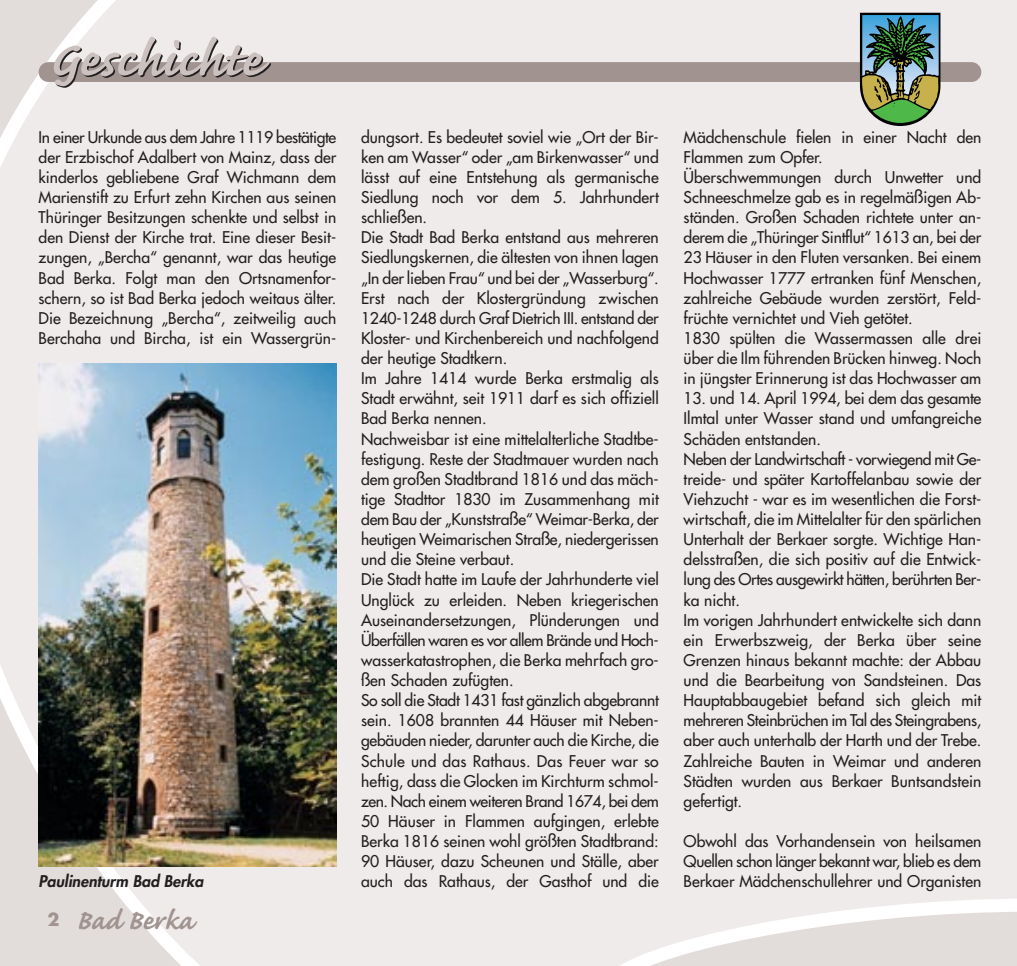
<style>
.page{position:relative;width:1017px;height:966px;background:#efebea}
.page>*{position:absolute;margin:0;border:0;box-sizing:border-box;transform-origin:0 0}
.t1{font:700 63px "Caflisch Script";color:#231f20}
.t2{font:700 35px "Caflisch Script";letter-spacing:.005em;color:#a19490}
.t3{font:15.75px/20.1px "Futura";color:#231f20}
.t4{font:italic 800 15.75px "Futura";color:#231f20}
.s1{font-family:"Futura";font-size:17.5px}
</style>
<div class="page">
<div style="left:39px;top:62px;width:942px;height:20px;background:#a19490;border-radius:10px"></div>
<svg style="left:860px;top:13px;width:80px;height:113px"></svg>
<img style="left:39px;top:364px;width:297px;height:503px">
<h1 class="t1" style="left:50px;top:39px;width:214px">Geschichte</h1>
<p class="t3" style="left:39px;top:128px;width:299px;text-align:justify">In einer Urkunde aus dem Jahre 1119 bestätigte der Erzbischof Adalbert von Mainz, dass der kinderlos gebliebene Graf Wichmann dem Marienstift zu Erfurt zehn Kirchen aus seinen Thüringer Besitzungen schenkte und selbst in den Dienst der Kirche trat. Eine dieser Besit&shy;zungen, „Bercha“ genannt, war das heutige Bad Berka. Folgt man den Ortsnamenfor&shy;schern, so ist Bad Berka jedoch weitaus älter.<br>Die Bezeichnung „Bercha“, zeitweilig auch Berchaha und Bircha, ist ein Wassergrün-</p>
<p class="t4" style="left:39px;top:874px;width:166px">Paulinenturm Bad Berka</p>
<h2 class="t2" style="left:47px;top:908px;width:147px"><span class="s1">2</span> Bad Berka</h2>
<p class="t3" style="left:361px;top:128px;width:299px">dungsort. Es bedeutet soviel wie „Ort der Bir&shy;ken am Wasser“ oder „am Birkenwasser“ und lässt auf eine Entstehung als germanische Siedlung noch vor dem 5. Jahrhundert schließen.<br>Die Stadt Bad Berka entstand aus mehreren Siedlungskernen, die ältesten von ihnen lagen „In der lieben Frau“ und bei der „Wasserburg“.<br>Erst nach der Klostergründung zwischen 1240-1248 durch Graf Dietrich III. entstand der Kloster- und Kirchenbereich und nachfolgend der heutige Stadtkern.<br>Im Jahre 1414 wurde Berka erstmalig als Stadt erwähnt, seit 1911 darf es sich offiziell Bad Berka nennen.<br>Nachweisbar ist eine mittelalterliche Stadtbe&shy;festigung. Reste der Stadtmauer wurden nach dem großen Stadtbrand 1816 und das mäch&shy;tige Stadttor 1830 im Zusammenhang mit dem Bau der „Kunststraße“ Weimar-Berka, der heutigen Weimarischen Straße, niedergerissen und die Steine verbaut.<br>Die Stadt hatte im Laufe der Jahrhunderte viel Unglück zu erleiden. Neben kriegerischen Auseinandersetzungen, Plünderungen und Überfällen waren es vor allem Brände und Hoch&shy;wasserkatastrophen, die Berka mehrfach gro&shy;ßen Schaden zufügten.<br>So soll die Stadt 1431 fast gänzlich abgebrannt sein. 1608 brannten 44 Häuser mit Neben&shy;gebäuden nieder, darunter auch die Kirche, die Schule und das Rathaus. Das Feuer war so heftig, dass die Glocken im Kirchturm schmol&shy;zen. Nach einem weiteren Brand 1674, bei dem 50 Häuser in Flammen aufgingen, erlebte Berka 1816 seinen wohl größten Stadtbrand:<br>90 Häuser, dazu Scheunen und Ställe, aber auch das Rathaus, der Gasthof und die</p>
<p class="t3" style="left:683px;top:128px;width:299px">Mädchenschule fielen in einer Nacht den Flammen zum Opfer.<br>Überschwemmungen durch Unwetter und Schneeschmelze gab es in regelmäßigen Ab&shy;ständen. Großen Schaden richtete unter an&shy;derem die „Thüringer Sintflut“ 1613 an, bei der 23 Häuser in den Fluten versanken. Bei einem Hochwasser 1777 ertranken fünf Menschen, zahlreiche Gebäude wurden zerstört, Feld&shy;früchte vernichtet und Vieh getötet.<br>1830 spülten die Wassermassen alle drei über die Ilm führenden Brücken hinweg. Noch in jüngster Erinnerung ist das Hochwasser am</p>
<p class="t3" style="left:683px;top:390px;width:299px">13. und 14. April 1994, bei dem das gesamte Ilmtal unter Wasser stand und umfangreiche Schäden entstanden.<br>Neben der Landwirtschaft - vorwiegend mit Ge&shy;treide- und später Kartoffelanbau sowie der Viehzucht - war es im wesentlichen die Forst&shy;wirtschaft, die im Mittelalter für den spärlichen Unterhalt der Berkaer sorgte. Wichtige Han&shy;delsstraßen, die sich positiv auf die Entwick&shy;lung des Ortes ausgewirkt hätten, berührten Ber&shy;ka nicht.<br>Im vorigen Jahrhundert entwickelte sich dann ein Erwerbszweig, der Berka über seine Grenzen hinaus bekannt machte: der Abbau und die Bearbeitung von Sandsteinen. Das Hauptabbaugebiet befand sich gleich mit mehreren Steinbrüchen im Tal des Steingrabens, aber auch unterhalb der Harth und der Trebe.<br>Zahlreiche Bauten in Weimar und anderen Städten wurden aus Berkaer Buntsandstein gefertigt.</p>
<p class="t3" style="left:683px;top:832px;width:299px;text-align:justify">Obwohl das Vorhandensein von heilsamen Quellen schon länger bekannt war, blieb es dem Berkaer Mädchenschullehrer und Organisten</p>
</div>
